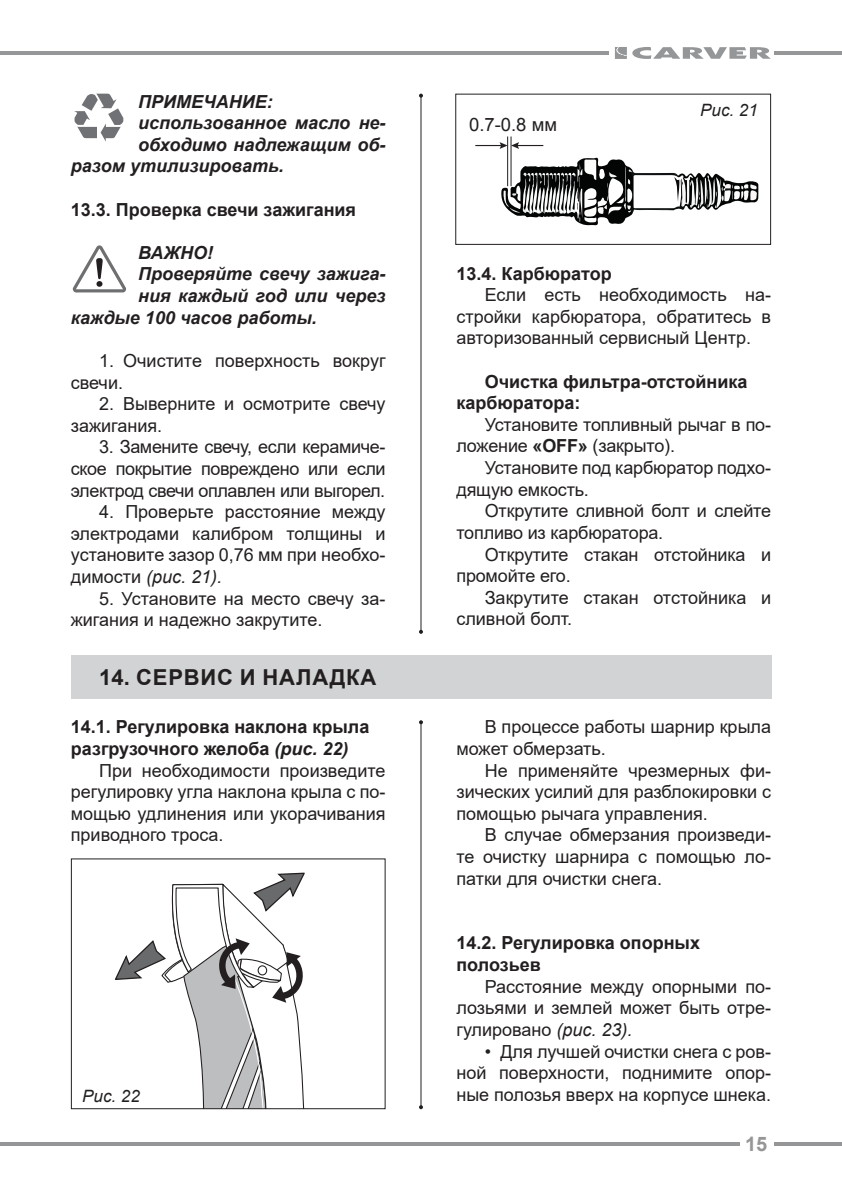
<style>
.page{position:relative;width:842px;height:1191px;background:#fff}
.page>*{position:absolute;margin:0;border:0;box-sizing:border-box;transform-origin:0 0}
.t1{font:700 22px "Arial";letter-spacing:.035em;color:#231f20}
.t2{font:700 20px "Arial";color:#949698}
.t3{font:18.4px "Arial";color:#231f20}
.t4{font:18px/21.6px "Arial";color:#231f20}
.t5{font:700 18px/21.6px "Arial";color:#231f20}
.t6{font:italic 700 18px "Arial";color:#231f20}
.t7{font:italic 17px "Arial";color:#231f20}
.s1{font-style:italic}
.s2{font-weight:700}
</style>
<div class="page">
<hr style="left:0;top:1142px;width:740px;height:3px;background:#949698">
<hr style="left:0;top:51px;width:608px;height:4px;background:#949698">
<svg style="left:774px;top:1142px;width:68px;height:3px"></svg>
<hr style="left:774px;top:51px;width:68px;height:4px;background:#949698">
<svg style="left:615px;top:47px;width:156px;height:12px"></svg>
<svg style="left:74px;top:94px;width:49px;height:48px"></svg>
<svg style="left:73px;top:245px;width:53px;height:47px"></svg>
<hr style="left:507px;top:137px;width:1px;height:49px;background:#231f20">
<svg style="left:476px;top:142px;width:67px;height:7px"></svg>
<hr style="left:511px;top:137px;width:1px;height:49px;background:#231f20">
<svg style="left:501px;top:157px;width:257px;height:68px"></svg>
<div style="left:455px;top:94px;width:316px;height:151px;border:1px solid #231f20"></div>
<hr style="left:420px;top:96px;width:1px;height:536px;background:#231f20">
<svg style="left:419px;top:94px;width:4px;height:4px"></svg>
<svg style="left:419px;top:630px;width:4px;height:4px"></svg>
<div style="left:71px;top:655px;width:700px;height:43px;background:#d1d3d4"></div>
<svg style="left:115px;top:872px;width:190px;height:235px"></svg>
<div style="left:71px;top:858px;width:315px;height:251px;border:1px solid #231f20"></div>
<hr style="left:420px;top:722px;width:1px;height:385px;background:#231f20">
<svg style="left:419px;top:720px;width:4px;height:4px"></svg>
<svg style="left:419px;top:1105px;width:4px;height:4px"></svg>
<p class="t6" style="left:138px;top:89px;width:136px">ПРИМЕЧАНИЕ:</p>
<p class="t6" style="left:138px;top:111px;width:249px">использованное масло не-</p>
<p class="t6" style="left:138px;top:132px;width:249px">обходимо надлежащим об-</p>
<p class="t6" style="left:71px;top:154px;width:214px">разом утилизировать.</p>
<p class="t5" style="left:71px;top:199px;width:287px">13.3. Проверка свечи зажигания</p>
<p class="t6" style="left:138px;top:240px;width:76px">ВАЖНО!</p>
<p class="t6" style="left:138px;top:262px;width:249px">Проверяйте свечу зажига-</p>
<p class="t6" style="left:138px;top:284px;width:249px">ния каждый год или через</p>
<p class="t6" style="left:71px;top:305px;width:248px">каждые 100 часов работы.</p>
<p class="t4" style="left:71px;top:350px;width:316px;text-indent:28px">1. Очистите поверхность вокруг свечи.</p>
<p class="t4" style="left:71px;top:393px;width:316px;text-indent:28px">2. Выверните и осмотрите свечу зажигания.</p>
<p class="t4" style="left:71px;top:436px;width:316px;text-align:justify;text-indent:28px">3. Замените свечу, если керамиче&shy;ское покрытие повреждено или если электрод свечи оплавлен или выгорел.</p>
<p class="t4" style="left:71px;top:501px;width:316px;text-align:justify;text-indent:28px">4. Проверьте расстояние между электродами калибром толщины и установите зазор 0,76 мм при необхо&shy;димости <span class="s1">(рис. 21).</span></p>
<p class="t4" style="left:71px;top:587px;width:316px;text-indent:28px">5. Установите на место свечу за&shy;жигания и надежно закрутите.</p>
<p class="t1" style="left:99px;top:662px;width:279px">14. СЕРВИС И НАЛАДКА</p>
<p class="t5" style="left:71px;top:716px;width:300px">14.1. Регулировка наклона крыла разгрузочного желоба <span class="s1">(рис. 22)</span></p>
<p class="t4" style="left:71px;top:759px;width:316px;text-align:justify;text-indent:28px">При необходимости произведите регулировку угла наклона крыла с по&shy;мощью удлинения или укорачивания приводного троса.</p>
<p class="t3" style="left:469px;top:113px;width:89px">0.7-0.8 мм</p>
<p class="t7" style="left:700px;top:99px;width:59px">Рис. 21</p>
<p class="t5" style="left:456px;top:263px;width:157px">13.4. Карбюратор</p>
<p class="t4" style="left:456px;top:284px;width:316px;text-align:justify;text-indent:28px">Если есть необходимость на&shy;стройки карбюратора, обратитесь в авторизованный сервисный Центр.</p>
<p class="t5" style="left:456px;top:371px;width:292px;text-indent:28px">Очистка фильтра-отстойника карбюратора:</p>
<p class="t4" style="left:456px;top:413px;width:316px;text-indent:28px">Установите топливный рычаг в по&shy;ложение <span class="s2">«OFF»</span> (закрыто).</p>
<p class="t4" style="left:456px;top:457px;width:316px;text-indent:28px">Установите под карбюратор подхо&shy;дящую емкость.</p>
<p class="t4" style="left:456px;top:500px;width:316px;text-indent:28px">Открутите сливной болт и слейте топливо из карбюратора.</p>
<p class="t4" style="left:456px;top:543px;width:316px;text-indent:28px">Открутите стакан отстойника и промойте его.</p>
<p class="t4" style="left:456px;top:586px;width:316px;text-indent:28px">Закрутите стакан отстойника и сливной болт.</p>
<p class="t4" style="left:456px;top:716px;width:316px;text-indent:28px">В процессе работы шарнир крыла может обмерзать.</p>
<p class="t4" style="left:456px;top:759px;width:316px;text-align:justify;text-indent:28px">Не применяйте чрезмерных фи&shy;зических усилий для разблокировки с помощью рычага управления.</p>
<p class="t4" style="left:456px;top:824px;width:316px;text-align:justify;text-indent:28px">В случае обмерзания произведи&shy;те очистку шарнира с помощью ло&shy;патки для очистки снега.</p>
<p class="t5" style="left:456px;top:932px;width:245px">14.2. Регулировка опорных полозьев</p>
<p class="t4" style="left:456px;top:975px;width:316px;text-align:justify;text-indent:28px">Расстояние между опорными по&shy;лозьями и землей может быть отре&shy;гулировано <span class="s1">(рис. 23).</span></p>
<p class="t4" style="left:456px;top:1040px;width:316px;text-align:right">• Для лучшей очистки снега с ров&shy;ной поверхности, поднимите опор-</p>
<p class="t7" style="left:82px;top:1084px;width:59px">Рис. 22</p>
<p class="t4" style="left:456px;top:1083px;width:316px">ные полозья вверх на корпусе шнека.</p>
<p class="t2" style="left:745px;top:1129px;width:24px">15</p>
</div>
